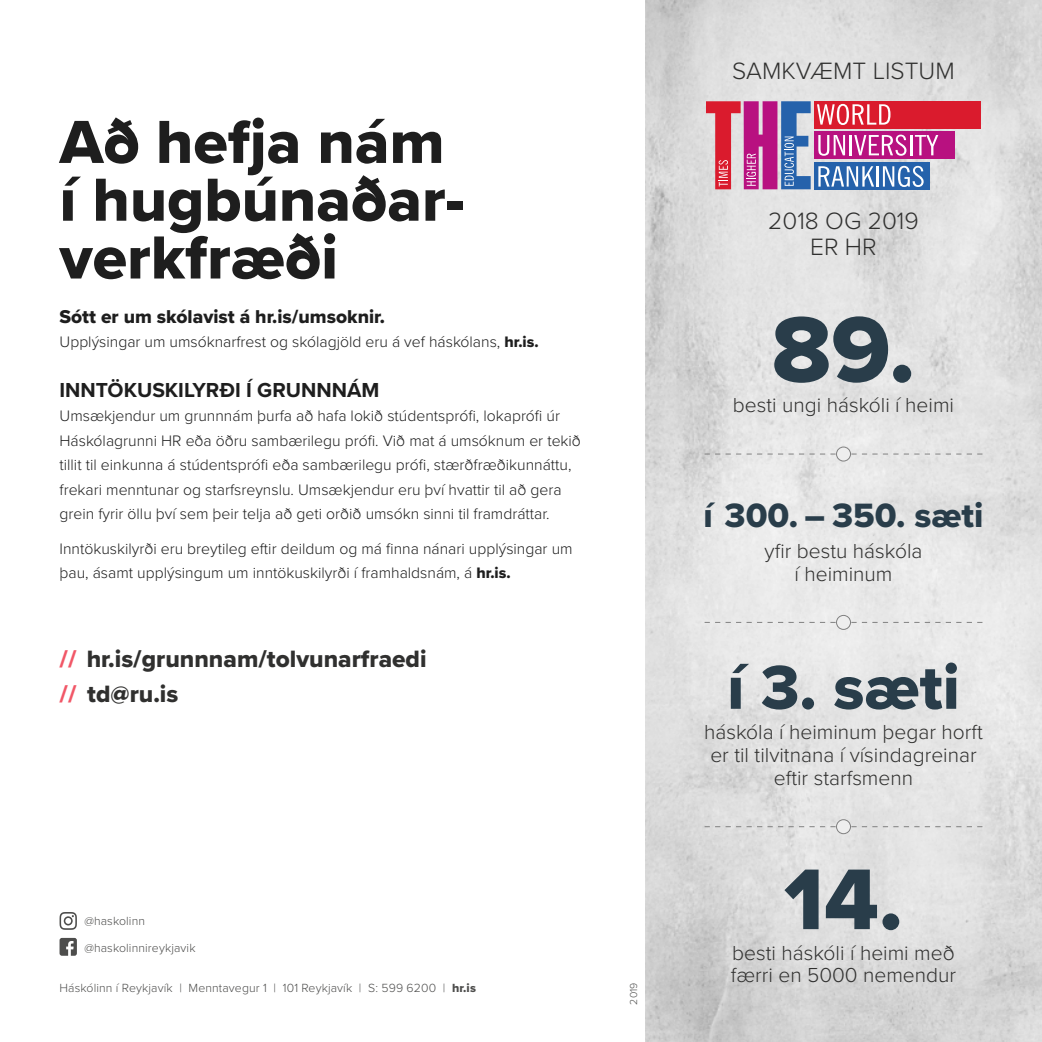
<style>
.page{position:relative;width:1042px;height:1042px;background:#fff}
.page>*{position:absolute;margin:0;border:0;box-sizing:border-box;transform-origin:0 0}
.t1{font:96.25px "Proxima Nova Extrabld";color:#293d4a}
.t2{font:89.25px "Proxima Nova Extrabld";color:#293d4a}
.t3{font:64.23px "Proxima Nova Extrabld";color:#293d4a}
.t4{font:63px/57.8px "Proxima Nova Extrabld";color:#1e1e1e}
.t5{font:35px "Proxima Nova Extrabld";color:#293d4a}
.t6{font:24.5px/35px "Proxima Nova Extrabld";color:#30302f}
.t7{font:300 24.5px/26.2px "Proxima Nova";color:#30302f;text-align:center}
.t8{font:300 21px/22.8px "Proxima Nova";color:#30302f;text-align:center}
.t9{font:700 21px "Proxima Nova";color:#1e1e1e}
.t10{font:19.25px "Proxima Nova Extrabld";color:#1e1e1e}
.t11{font:300 15.75px/24.5px "Proxima Nova";color:#1e1e1e}
.t12{font:300 12.25px "Proxima Nova";letter-spacing:.01em;color:#4d4d4c}
.t13{font:300 10.5px "Proxima Nova";color:#4d4d4c}
.s1{font-family:"Proxima Nova Extrabld";font-weight:400}
.s2{color:#f15767}
</style>
<div class="page">
<img style="left:645px;top:0;width:397px;height:1042px">
<div style="left:814px;top:102px;width:167px;height:27px;background:#da1b2d"></div>
<div style="left:814px;top:132px;width:141px;height:27px;background:#b81180"></div>
<div style="left:814px;top:162px;width:115px;height:27px;background:#2562ab"></div>
<svg style="left:817px;top:104px;width:73px;height:21px"></svg>
<svg style="left:818px;top:135px;width:27px;height:21px"></svg>
<hr style="left:849px;top:135px;width:2px;height:20px;background:#fff">
<svg style="left:854px;top:135px;width:52px;height:21px"></svg>
<hr style="left:910px;top:135px;width:2px;height:20px;background:#fff">
<svg style="left:915px;top:135px;width:23px;height:20px"></svg>
<svg style="left:818px;top:166px;width:56px;height:21px"></svg>
<hr style="left:876px;top:166px;width:2px;height:21px;background:#fff">
<svg style="left:883px;top:166px;width:40px;height:21px"></svg>
<svg style="left:706px;top:101px;width:104px;height:88px;background:#b36e9e"></svg>
<svg style="left:704px;top:453px;width:278px;height:1px"></svg>
<div style="left:836px;top:447px;width:14px;height:14px;background:#eee;border-radius:50%"></div>
<div style="left:836px;top:446px;width:15px;height:15px;border:1px solid #818181;border-radius:50%"></div>
<svg style="left:704px;top:622px;width:278px;height:1px"></svg>
<div style="left:836px;top:615px;width:14px;height:14px;background:#eee;border-radius:50%"></div>
<div style="left:836px;top:615px;width:15px;height:15px;border:1px solid #818181;border-radius:50%"></div>
<svg style="left:704px;top:826px;width:278px;height:1px"></svg>
<div style="left:836px;top:819px;width:14px;height:14px;background:#eee;border-radius:50%"></div>
<div style="left:836px;top:819px;width:15px;height:15px;border:1px solid #818181;border-radius:50%"></div>
<svg style="left:60px;top:938px;width:17px;height:18px"></svg>
<svg style="left:60px;top:912px;width:17px;height:18px"></svg>
<h3 class="t4" style="left:60px;top:112px;width:403px">Að hefja ná m í hugbúnaðar&shy;verkfræði</h3>
<p class="t10" style="left:60px;top:302px;width:327px">Sótt er um skólavist á hr.is/umsoknir.</p>
<p class="t11" style="left:60px;top:329px;width:480px">Upplýsingar um umsóknarfrest og skólagjöld eru á vef háskólans, <span class="s1">hr.is.</span></p>
<h3 class="t9" style="left:60px;top:374px;width:321px">INNTÖKUSKILYRÐI Í GRUNNNÁM</h3>
<p class="t11" style="left:60px;top:403px;width:523px">Umsækjendur um grunnnám þurfa að hafa lokið stúdentsprófi, lokaprófi úr Háskólagrunni HR eða öðru sambærilegu prófi. Við mat á umsóknum er tekið tillit til einkunna á stúdentsprófi eða sambærilegu prófi, stærðfræðikunnáttu, frekari menntunar og starfsreynslu. Umsækjendur eru því hvattir til að gera grein fyrir öllu því sem þeir telja að geti orðið umsókn sinni til framdráttar.</p>
<p class="t11" style="left:60px;top:535px;width:514px">Inntökuskilyrði eru breytileg eftir deildum og má finna nánari upplýsingar um þau, ásamt upplýsingum um inntökuskilyrði í framhaldsnám, á <span class="s1">hr.is.</span></p>
<h3 class="t6" style="left:60px;top:641px;width:369px"><span class="s2">//</span> hr.is/grunnnam/tolvunarfraedi <span class="s2">//</span> td@ru.is</h3>
<p class="t12" style="left:84px;top:911px;width:62px">@haskolinn</p>
<p class="t12" style="left:84px;top:938px;width:113px">@haskolinnireykjavik</p>
<p class="t12" style="left:60px;top:978px;width:418px">Háskólinn í Reykjavík | Menntavegur 1 | 101 Reykjavík | S: 599 6200 | <span class="s1">hr.is</span></p>
<p class="t13" style="left:626px;top:1004px;width:24px;rotate:-90deg">2019</p>
<h3 class="t7" style="left:732px;top:56px;width:224px">SAMKVÆMT LISTUM</h3>
<h3 class="t7" style="left:768px;top:207px;width:152px">2018 OG 2019<br>ER HR</h3>
<h1 class="t1" style="left:772px;top:278px;width:145px">89.</h1>
<h3 class="t8" style="left:733px;top:393px;width:223px">besti ungi háskóli í heimi</h3>
<h3 class="t5" style="left:703px;top:489px;width:281px">í 300. – 350. sæti</h3>
<h3 class="t8" style="left:764px;top:538px;width:159px">yfir bestu háskóla í heiminum</h3>
<h3 class="t3" style="left:727px;top:639px;width:234px">í 3. sæti</h3>
<h3 class="t8" style="left:704px;top:720px;width:280px">háskóla í heiminum þegar horft er til tilvitnana í vísindagreinar eftir starfsmenn</h3>
<h2 class="t2" style="left:784px;top:833px;width:120px">14.</h2>
<h3 class="t8" style="left:731px;top:940px;width:227px;text-align:left">besti háskóli í heimi með færri en 5000 nemendur</h3>
</div>
